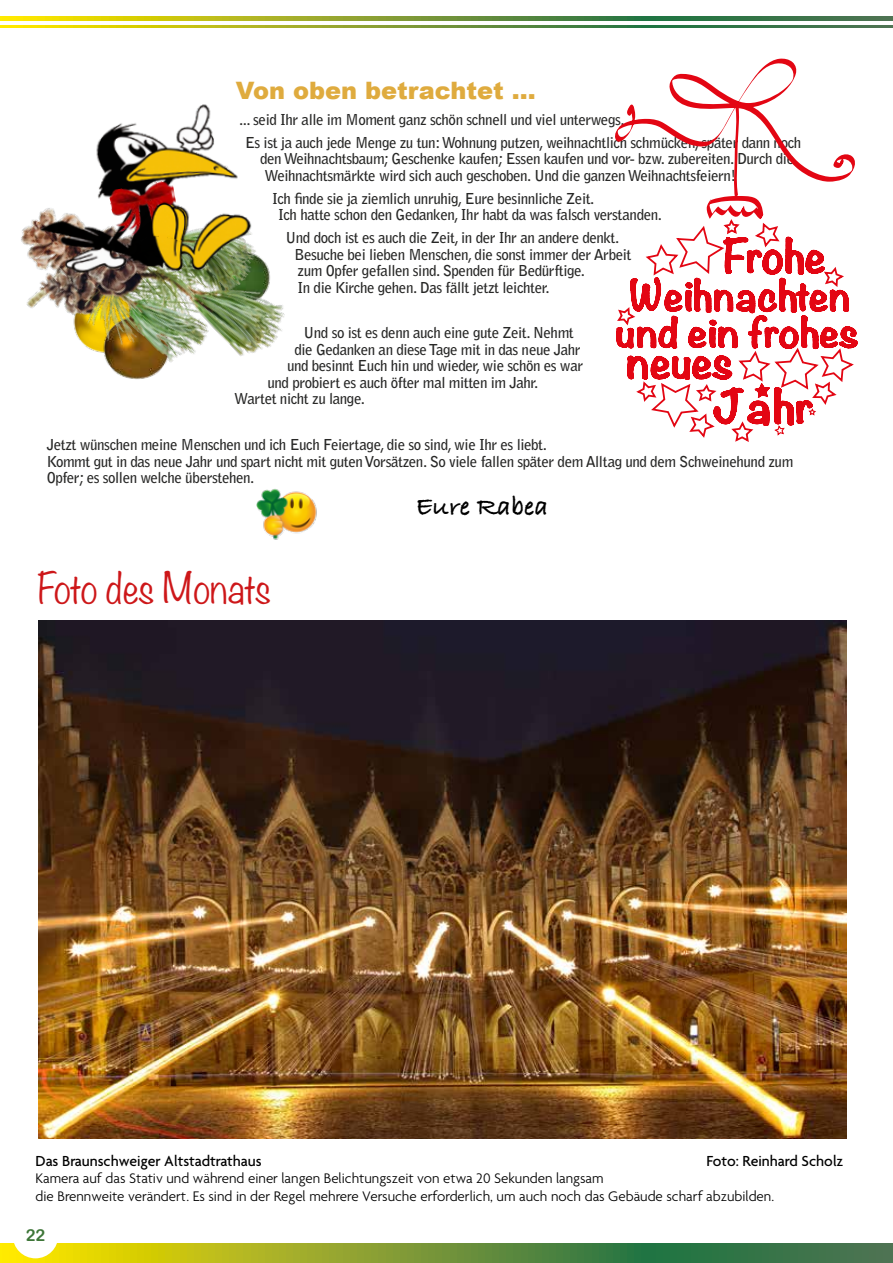
<style>
.page{position:relative;width:893px;height:1263px;background:#fff}
.page>*{position:absolute;margin:0;border:0;box-sizing:border-box;transform-origin:0 0}
.t1{font:300 37.5px "Noteworthy";letter-spacing:-.02em;color:#cd1719}
.t2{font:700 27px "Bradley Hand ITCTT";color:#000}
.t3{font:900 24px "Arial";color:#dfab3e}
.t4{font:16.5px "Arial Rounded MT Bold";color:#3e7638}
.t5{font:500 15.75px "Agenda";color:#000}
.t6{font:700 15px/16.5px "Bell Gothic Std";letter-spacing:-.03em;color:#282827}
.t7{font:300 15px/17.2px "Agenda";color:#000}
</style>
<div class="page">
<svg style="left:0;top:1243px;width:893px;height:20px;background:#7a9a30"></svg>
<svg style="left:0;top:17px;width:893px;height:4px;background:#7d9c2f"></svg>
<svg style="left:0;top:26px;width:893px;height:2px;background:#7d9c2f"></svg>
<div style="left:13px;top:1213px;width:45px;height:45px;background:#fff;border-radius:50%"></div>
<img style="left:39px;top:621px;width:808px;height:518px">
<img style="left:21px;top:229px;width:264px;height:151px">
<img style="left:23px;top:104px;width:248px;height:210px">
<img style="left:108px;top:180px;width:73px;height:64px">
<img style="left:128px;top:184px;width:66px;height:64px">
<svg style="left:159px;top:233px;width:7px;height:7px"></svg>
<svg style="left:615px;top:58px;width:243px;height:384px"></svg>
<img style="left:256px;top:489px;width:61px;height:51px">
<h3 class="t3" style="left:236px;top:73px;width:302px">Von oben betrachtet ...</h3>
<p class="t6" style="left:245px;top:108px;width:558px;line-height:22.8px;text-indent:-6px">... seid Ihr alle im Moment ganz schön schnell und viel unterwegs.<br>Es ist ja auch jede Menge zu tun: Wohnung putzen, weihnachtlich schmücken, später dann noch</p>
<p class="t6" style="left:265px;top:151px;width:531px;text-indent:-4px">den Weihnachtsbaum; Geschenke kaufen; Essen kaufen und vor- bzw. zubereiten. Durch die<br>Weihnachtsmärkte wird sich auch geschoben. Und die ganzen Weihnachtsfeiern!</p>
<p class="t6" style="left:278px;top:190px;width:385px;text-indent:-6px">Ich finde sie ja ziemlich unruhig, Eure besinnliche Zeit.<br>Ich hatte schon den Gedanken, Ihr habt da was falsch verstanden.</p>
<p class="t6" style="left:295px;top:229px;width:338px;text-indent:-9px">Und doch ist es auch die Zeit, in der Ihr an andere denkt.<br>Besuche bei lieben Menschen, die sonst immer der Arbeit zum Opfer gefallen sind. Spenden für Bedürftige.<br>In die Kirche gehen. Das fällt jetzt leichter.</p>
<p class="t6" style="left:304px;top:325px;width:272px">Und so ist es denn auch eine gute Zeit. Nehmt</p>
<p class="t6" style="left:295px;top:341px;width:288px">die Gedanken an diese Tage mit in das neue Jahr</p>
<p class="t6" style="left:287px;top:358px;width:298px">und besinnt Euch hin und wieder, wie schön es war</p>
<p class="t6" style="left:268px;top:374px;width:272px">und probiert es auch öfter mal mitten im Jahr.</p>
<p class="t6" style="left:234px;top:391px;width:132px">Wartet nicht zu lange.</p>
<p class="t6" style="left:47px;top:436px;width:748px">Jetzt wünschen meine Menschen und ich Euch Feiertage, die so sind, wie Ihr es liebt.<br>Kommt gut in das neue Jahr und spart nicht mit guten Vorsätzen. So viele fallen später dem Alltag und dem Schweinehund zum<br>Opfer; es sollen welche überstehen.</p>
<h1 class="t1" style="left:38px;top:555px;width:235px">Foto des Monats</h1>
<h2 class="t2" style="left:416px;top:486px;width:134px">Eure Rabea</h2>
<p class="t5" style="left:36px;top:1152px;width:228px">Das Braunschweiger Altstadtrathaus</p>
<p class="t5" style="left:707px;top:1152px;width:138px">Foto: Reinhard Scholz</p>
<p class="t7" style="left:36px;top:1171px;width:740px">Kamera auf das Stativ und während einer langen Belichtungszeit von etwa 20 Sekunden langsam<br>die Brennweite verändert. Es sind in der Regel mehrere Versuche erforderlich, um auch noch das Gebäude scharf abzubilden.</p>
<p class="t4" style="left:26px;top:1226px;width:21px">22</p>
</div>
